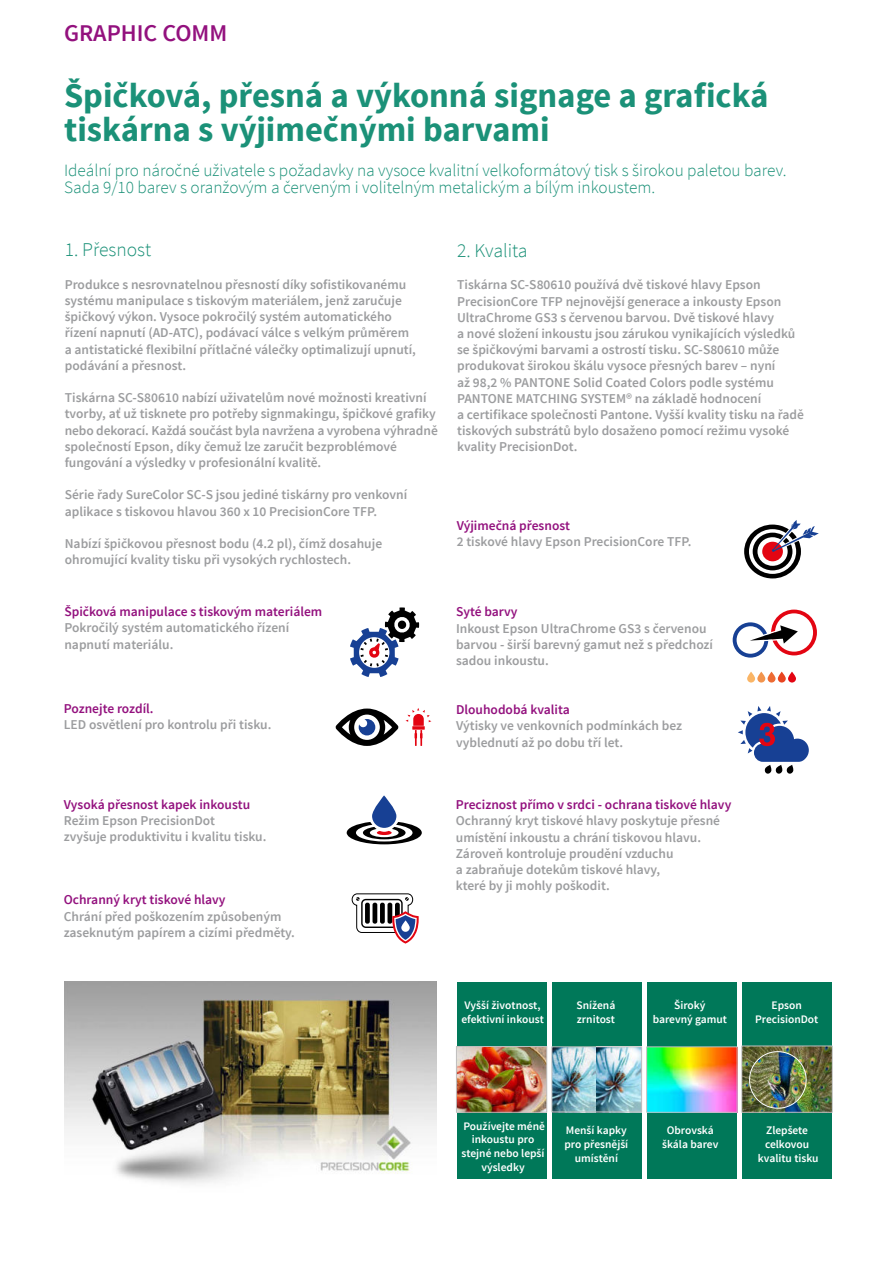
<style>
.page{position:relative;width:893px;height:1263px;background:#fff}
.page>*{position:absolute;margin:0;border:0;box-sizing:border-box;transform-origin:0 0}
.t1{font:700 34.5px/34.5px "Source Sans Pro";color:#1b9178}
.t2{font:600 24px "Source Sans Pro";color:#93117e}
.t3{font:300 19.5px "Source Sans Pro";color:#1b9178}
.t4{font:300 17.25px/17.2px "Source Sans Pro";color:#1b9178}
.t5{font:600 13.5px/16.2px "Source Sans Pro";color:#9c9d9f}
.t6{font:600 13.5px "Source Sans Pro";color:#93117e}
.t7{font:600 11.55px/13.8px "Source Sans Pro";color:#fff;text-align:center}
.s1{color:#fff}
</style>
<div class="page">
<svg style="left:350px;top:607px;width:69px;height:70px"></svg>
<svg style="left:335px;top:708px;width:64px;height:38px"></svg>
<svg style="left:405px;top:708px;width:26px;height:38px"></svg>
<svg style="left:347px;top:822px;width:75px;height:22px"></svg>
<svg style="left:372px;top:795px;width:24px;height:33px"></svg>
<svg style="left:351px;top:893px;width:68px;height:50px"></svg>
<svg style="left:401px;top:920px;width:9px;height:12px"></svg>
<img style="left:65px;top:981px;width:371px;height:203px">
<svg style="left:744px;top:520px;width:75px;height:58px"></svg>
<svg style="left:738px;top:706px;width:71px;height:68px"></svg>
<div style="left:457px;top:982px;width:89px;height:65px;background:#007859"></div>
<div style="left:457px;top:1112px;width:89px;height:66px;background:#007859"></div>
<div style="left:552px;top:982px;width:90px;height:65px;background:#007859"></div>
<div style="left:552px;top:1112px;width:90px;height:66px;background:#007859"></div>
<div style="left:647px;top:982px;width:90px;height:65px;background:#007859"></div>
<div style="left:647px;top:1112px;width:90px;height:66px;background:#007859"></div>
<div style="left:742px;top:982px;width:90px;height:65px;background:#007859"></div>
<div style="left:742px;top:1112px;width:90px;height:66px;background:#007859"></div>
<img style="left:458px;top:1048px;width:87px;height:63px">
<div style="left:456px;top:1046px;width:91px;height:67px;border:1px solid #bfbfbf"></div>
<img style="left:596px;top:1048px;width:44px;height:62px">
<img style="left:553px;top:1048px;width:43px;height:62px">
<div style="left:551px;top:1046px;width:91px;height:66px;border:1px solid #bfbfbf"></div>
<img style="left:743px;top:1047px;width:88px;height:64px">
<div style="left:741px;top:1045px;width:92px;height:68px;border:1px solid #bfbfbf"></div>
<img style="left:749px;top:1051px;width:58px;height:58px">
<img style="left:648px;top:1048px;width:87px;height:63px">
<div style="left:646px;top:1046px;width:91px;height:67px;border:1px solid #bfbfbf"></div>
<svg style="left:747px;top:672px;width:8px;height:10px"></svg>
<svg style="left:757px;top:672px;width:8px;height:10px"></svg>
<svg style="left:768px;top:672px;width:7px;height:10px"></svg>
<svg style="left:778px;top:672px;width:8px;height:10px"></svg>
<svg style="left:788px;top:672px;width:8px;height:10px"></svg>
<svg style="left:733px;top:610px;width:84px;height:48px"></svg>
<h2 class="t2" style="left:64px;top:24px;width:196px">GRAPHIC COMM<span class="s1">ika</span></h2>
<h1 class="t1" style="left:64px;top:79px;width:706px">Špičková, přesná a výkonná signage a grafická tiskárna s výjimečnými barvami</h1>
<p class="t4" style="left:64px;top:161px;width:724px">Ideální pro náročné uživatele s požadavky na vysoce kvalitní velkoformátový tisk s širokou paletou barev.<br>Sada 9/10 barev s oranžovým a červeným i volitelným metalickým a bílým inkoustem.</p>
<h3 class="t3" style="left:65px;top:238px;width:88px">1. Přesnost</h3>
<p class="t5" style="left:65px;top:277px;width:353px">Produkce s nesrovnatelnou přesností díky sofistikovanému systému manipulace s tiskovým materiálem, jenž zaručuje špičkový výkon. Vysoce pokročilý systém automatického řízení napnutí (AD-ATC), podávací válce s velkým průměrem a antistatické flexibilní přítlačné válečky optimalizují upnutí, podávání a přesnost.</p>
<p class="t5" style="left:65px;top:390px;width:375px">Tiskárna SC-S80610 nabízí uživatelům nové možnosti kreativní tvorby, ať už tisknete pro potřeby signmakingu, špičkové grafiky nebo dekorací. Každá součást byla navržena a vyrobena výhradně společností Epson, díky čemuž lze zaručit bezproblémové fungování a výsledky v profesionální kvalitě.</p>
<p class="t5" style="left:65px;top:487px;width:344px">Série řady SureColor SC-S jsou jediné tiskárny pro venkovní aplikace s tiskovou hlavou 360 x 10 PrecisionCore TFP.</p>
<p class="t5" style="left:65px;top:536px;width:319px">Nabízí špičkovou přesnost bodu (4.2 pl), čímž dosahuje ohromující kvality tisku při vysokých rychlostech.</p>
<p class="t6" style="left:64px;top:603px;width:259px">Špičková manipulace s tiskovým materiálem</p>
<p class="t5" style="left:64px;top:620px;width:226px">Pokročilý systém automatického řízení napnutí materiálu.</p>
<p class="t6" style="left:64px;top:700px;width:91px">Poznejte rozdíl.</p>
<p class="t5" style="left:64px;top:717px;width:209px">LED osvětlení pro kontrolu při tisku.</p>
<h3 class="t3" style="left:457px;top:239px;width:72px">2. Kvalita</h3>
<p class="t5" style="left:457px;top:277px;width:348px">Tiskárna SC-S80610 používá dvě tiskové hlavy Epson PrecisionCore TFP nejnovější generace a inkousty Epson UltraChrome GS3 s červenou barvou. Dvě tiskové hlavy<br>a nové složení inkoustu jsou zárukou vynikajících výsledků se špičkovými barvami a ostrostí tisku. SC-S80610 může produkovat širokou škálu vysoce přesných barev – nyní<br>až 98,2 % PANTONE Solid Coated Colors podle systému PANTONE MATCHING SYSTEM® na základě hodnocení<br>a certifikace společnosti Pantone. Vyšší kvality tisku na řadě tiskových substrátů bylo dosaženo pomocí režimu vysoké kvality PrecisionDot.</p>
<p class="t6" style="left:457px;top:517px;width:115px">Výjimečná přesnost</p>
<p class="t5" style="left:457px;top:534px;width:236px">2 tiskové hlavy Epson PrecisionCore TFP.</p>
<p class="t6" style="left:456px;top:603px;width:63px">Syté barvy</p>
<p class="t5" style="left:456px;top:620px;width:259px">Inkoust Epson UltraChrome GS3 s červenou barvou - širší barevný gamut než s předchozí sadou inkoustu.</p>
<p class="t6" style="left:456px;top:701px;width:115px">Dlouhodobá kvalita</p>
<p class="t5" style="left:456px;top:718px;width:228px">Výtisky ve venkovních podmínkách bez vyblednutí až po dobu tří let.</p>
<p class="t6" style="left:64px;top:796px;width:188px">Vysoká přesnost kapek inkoustu</p>
<p class="t5" style="left:64px;top:813px;width:204px">Režim Epson PrecisionDot<br>zvyšuje produktivitu i kvalitu tisku.</p>
<p class="t6" style="left:64px;top:891px;width:163px">Ochranný kryt tiskové hlavy</p>
<p class="t5" style="left:64px;top:908px;width:233px">Chrání před poškozením způsobeným zaseknutým papírem a cizími předměty.</p>
<p class="t6" style="left:456px;top:796px;width:277px">Preciznost přímo v srdci - ochrana tiskové hlavy</p>
<p class="t5" style="left:456px;top:813px;width:266px">Ochranný kryt tiskové hlavy poskytuje přesné umístění inkoustu a chrání tiskovou hlavu.<br>Zároveň kontroluje proudění vzduchu<br>a zabraňuje dotekům tiskové hlavy,<br>které by ji mohly poškodit.</p>
<p class="t7" style="left:461px;top:999px;width:84px;text-align:left">Vyšší životnost, efektivní inkoust</p>
<p class="t7" style="left:576px;top:999px;width:40px;text-align:left">Snížená zrnitost</p>
<p class="t7" style="left:653px;top:999px;width:76px">Široký<br>barevný gamut</p>
<p class="t7" style="left:755px;top:999px;width:65px">Epson<br>PrecisionDot</p>
<p class="t7" style="left:461px;top:1119px;width:85px">Používejte méně inkoustu pro stejné nebo lepší výsledky</p>
<p class="t7" style="left:564px;top:1124px;width:65px">Menší kapky pro přesnější umístění</p>
<p class="t7" style="left:662px;top:1124px;width:58px">Obrovská škála barev</p>
<p class="t7" style="left:758px;top:1124px;width:62px">Zlepšete celkovou kvalitu tisku</p>
</div>
